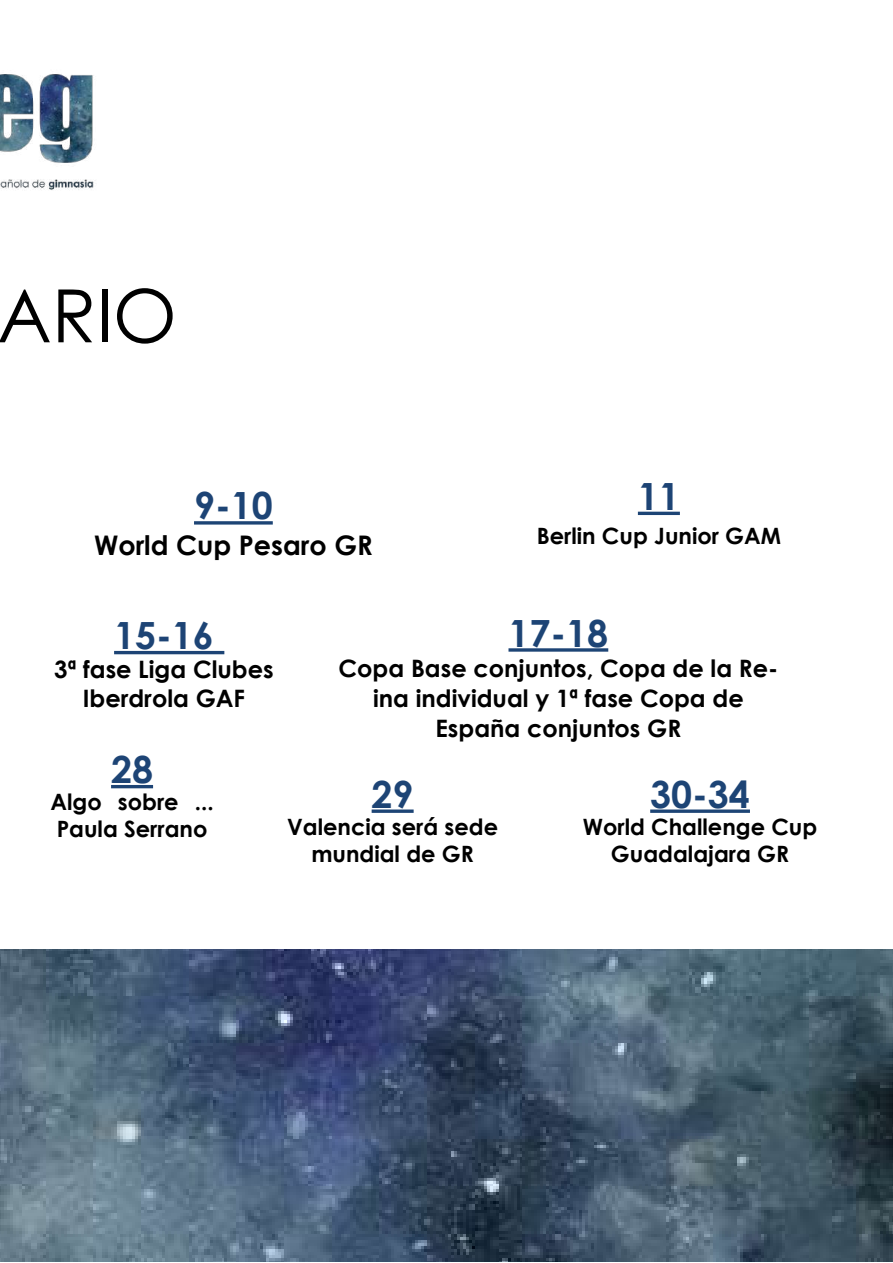
<style>
.page{position:relative;width:893px;height:1263px;background:#fff}
.page>*{position:absolute;margin:0;border:0;box-sizing:border-box;transform-origin:0 0}
.t1{font:73.5px "Century Gothic";color:#000}
.t2{font:700 37.5px "Century Gothic";color:#1d4475}
.t3{font:700 27px "Century Gothic";color:#000}
.t4{font:700 24px/30px "Century Gothic";color:#000;text-align:center}
.t5{font:700 22.5px/27px "Century Gothic";color:#000;text-align:center}
</style>
<div class="page">
<svg style="left:372px;top:809px;width:42px;height:4px"></svg>
<img style="left:0;top:74px;width:94px;height:116px">
<hr style="left:114px;top:651px;width:110px;height:3px;background:#1d4475">
<hr style="left:111px;top:785px;width:42px;height:3px;background:#1d4475">
<svg style="left:194px;top:521px;width:79px;height:4px"></svg>
<hr style="left:638px;top:512px;width:42px;height:3px;background:#1d4475">
<svg style="left:508px;top:648px;width:100px;height:4px"></svg>
<img style="left:0;top:949px;width:893px;height:313px">
<svg style="left:650px;top:809px;width:100px;height:4px"></svg>
<h1 class="t1" style="left:-3px;top:264px;width:181px">ARIO</h1>
<h2 class="t2" style="left:194px;top:477px;width:80px">9-10</h2>
<p class="t3" style="left:94px;top:525px;width:280px">World Cup Pesaro GR</p>
<h2 class="t2" style="left:638px;top:468px;width:43px">11</h2>
<p class="t5" style="left:537px;top:522px;width:246px">Berlin Cup Junior GAM</p>
<h2 class="t2" style="left:114px;top:607px;width:101px">15-16</h2>
<p class="t4" style="left:54px;top:654px;width:221px;line-height:28.8px">3ª fase Liga Clubes<br>Iberdrola GAF</p>
<h2 class="t2" style="left:111px;top:741px;width:43px">28</h2>
<p class="t5" style="left:50px;top:787px;width:165px;text-align:left">Algo sobre ...<br>Paula Serrano</p>
<h2 class="t2" style="left:508px;top:604px;width:101px">17-18</h2>
<p class="t4" style="left:339px;top:652px;width:441px">Copa Base conjuntos, Copa de la Re&shy;ina individual y 1ª fase Copa de<br>España conjuntos GR</p>
<h2 class="t2" style="left:650px;top:766px;width:101px">30-34</h2>
<p class="t5" style="left:583px;top:812px;width:236px">World Challenge Cup<br>Guadalajara GR</p>
<h2 class="t2" style="left:372px;top:766px;width:43px">29</h2>
<p class="t5" style="left:287px;top:812px;width:213px">Valencia será sede mundial de GR</p>
</div>
